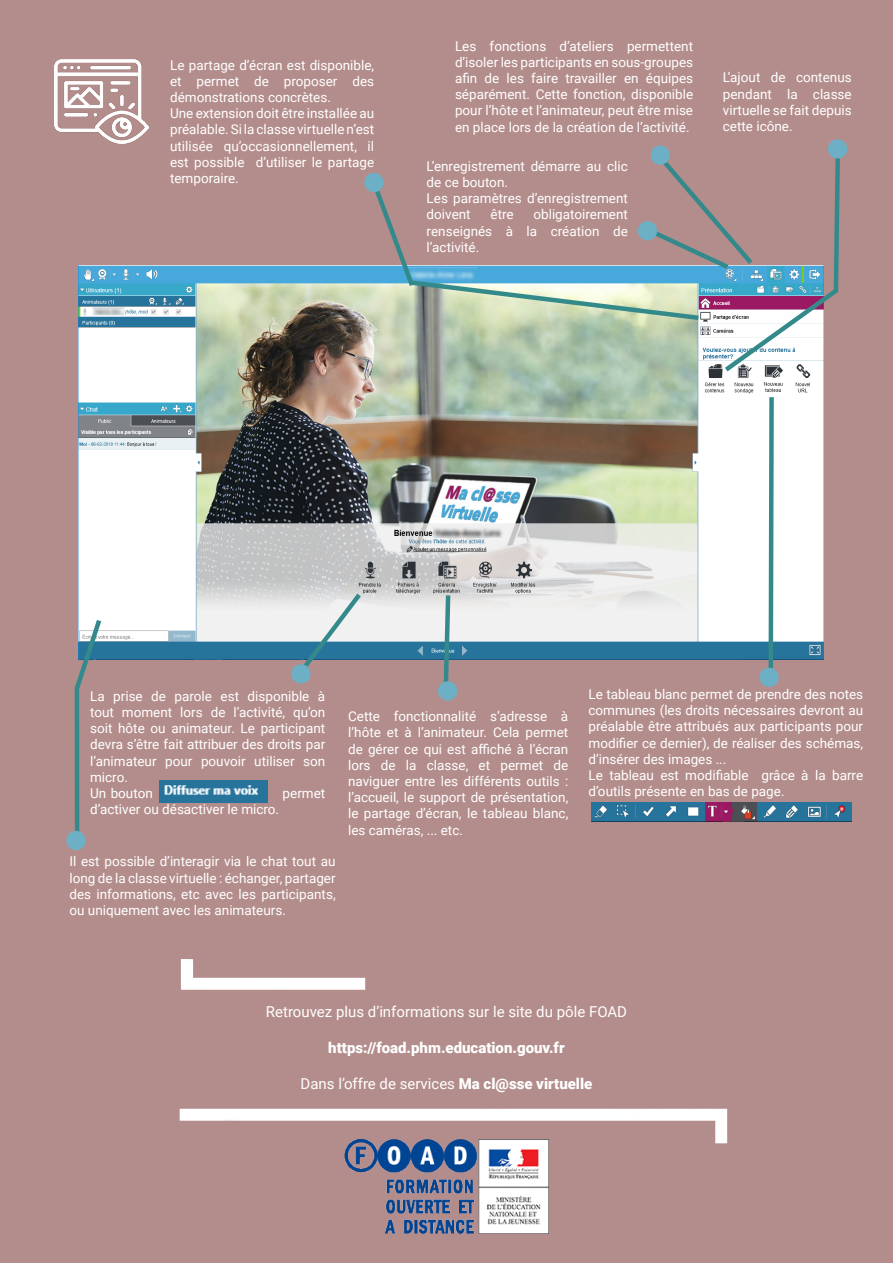
<style>
.page{position:relative;width:893px;height:1263px;background:#b38d8b}
.page>*{position:absolute;margin:0;border:0;box-sizing:border-box;transform-origin:0 0}
.t1{font:15px "Roboto";color:#fff}
.t2{font:900 15px "Roboto";color:#fff}
.t3{font:13.5px/16.2px "Roboto";color:#fff;text-align:justify}
.s1{font-weight:900}
</style>
<div class="page">
<img style="left:179px;top:1108px;width:549px;height:36px">
<img style="left:180px;top:959px;width:186px;height:31px">
<img style="left:344px;top:1135px;width:205px;height:99px">
<img style="left:78px;top:266px;width:746px;height:393px">
<svg style="left:290px;top:589px;width:75px;height:95px"></svg>
<img style="left:54px;top:59px;width:95px;height:85px">
<img style="left:159px;top:781px;width:109px;height:21px">
<svg style="left:74px;top:615px;width:31px;height:79px"></svg>
<hr style="left:75px;top:687px;width:4px;height:157px;background:#348a8b">
<svg style="left:66px;top:830px;width:20px;height:21px"></svg>
<svg style="left:437px;top:591px;width:22px;height:110px"></svg>
<svg style="left:758px;top:393px;width:22px;height:294px"></svg>
<img style="left:591px;top:802px;width:260px;height:19px">
<svg style="left:363px;top:139px;width:485px;height:237px"></svg>
<p class="t3" style="left:170px;top:56px;width:206px">Le partage d’écran est disponible, et permet de proposer des démonstrations concrètes.</p>
<p class="t3" style="left:170px;top:105px;width:206px">Une extension doit être installée au préalable. Si la classe virtuelle n’est utilisée qu’occasionnellement, il est possible d’utiliser le partage temporaire.</p>
<p class="t3" style="left:455px;top:37px;width:240px">Les fonctions d’ateliers permettent d’isoler les participants en sous-groupes afin de les faire travailler en équipes séparément. Cette fonction, disponible pour l’hôte et l’animateur, peut être mise en place lors de la création de l’activité.</p>
<p class="t3" style="left:427px;top:157px;width:203px">L’enregistrement démarre au clic de ce bouton.</p>
<p class="t3" style="left:427px;top:190px;width:203px">Les paramètres d’enregistrement doivent</p>
<p class="t3" style="left:427px;top:206px;width:203px;text-indent:107px">obligatoirement renseignés à la création de l’activité.</p>
<p class="t3" style="left:490px;top:206px;width:25px">être</p>
<p class="t3" style="left:723px;top:69px;width:130px">L’ajout de contenus pendant la classe virtuelle se fait depuis cette icône.</p>
<p class="t3" style="left:90px;top:687px;width:237px">La prise de parole est disponible à tout moment lors de l’activité, qu’on soit hôte ou animateur. Le participant devra s’être fait attribuer des droits par l’animateur pour pouvoir utiliser son micro.</p>
<p class="t3" style="left:90px;top:784px;width:64px">Un bouton</p>
<p class="t3" style="left:283px;top:784px;width:44px">permet</p>
<p class="t3" style="left:90px;top:801px;width:191px">d’activer ou désactiver le micro.</p>
<p class="t3" style="left:69px;top:853px;width:268px">Il est possible d’interagir via le chat tout au long de la classe virtuelle : échanger, partager des informations, etc avec les participants, ou uniquement avec les animateurs.</p>
<p class="t3" style="left:348px;top:708px;width:222px">Cette fonctionnalité s’adresse à l’hôte et à l’animateur. Cela permet de gérer ce qui est affiché à l’écran lors de la classe, et permet de naviguer entre les différents outils : l’accueil, le support de présentation, le partage d’écran, le tableau blanc, les caméras, ... etc.</p>
<p class="t3" style="left:588px;top:686px;width:276px">Le tableau blanc permet de prendre des notes communes (les droits nécessaires devront au préalable être attribués aux participants pour modifier ce dernier), de réaliser des schémas, d’insérer des images ...</p>
<p class="t3" style="left:588px;top:767px;width:276px">Le tableau est modifiable grâce à la barre d’outils présente en bas de page.</p>
<p class="t1" style="left:266px;top:1001px;width:363px">Retrouvez plus d’informations sur le site du pôle FOAD</p>
<p class="t2" style="left:328px;top:1037px;width:238px">https://foad.phm.education.gouv.fr</p>
<p class="t1" style="left:301px;top:1073px;width:293px">Dans l’offre de services <span class="s1">Ma cl@sse virtuelle</span></p>
</div>
